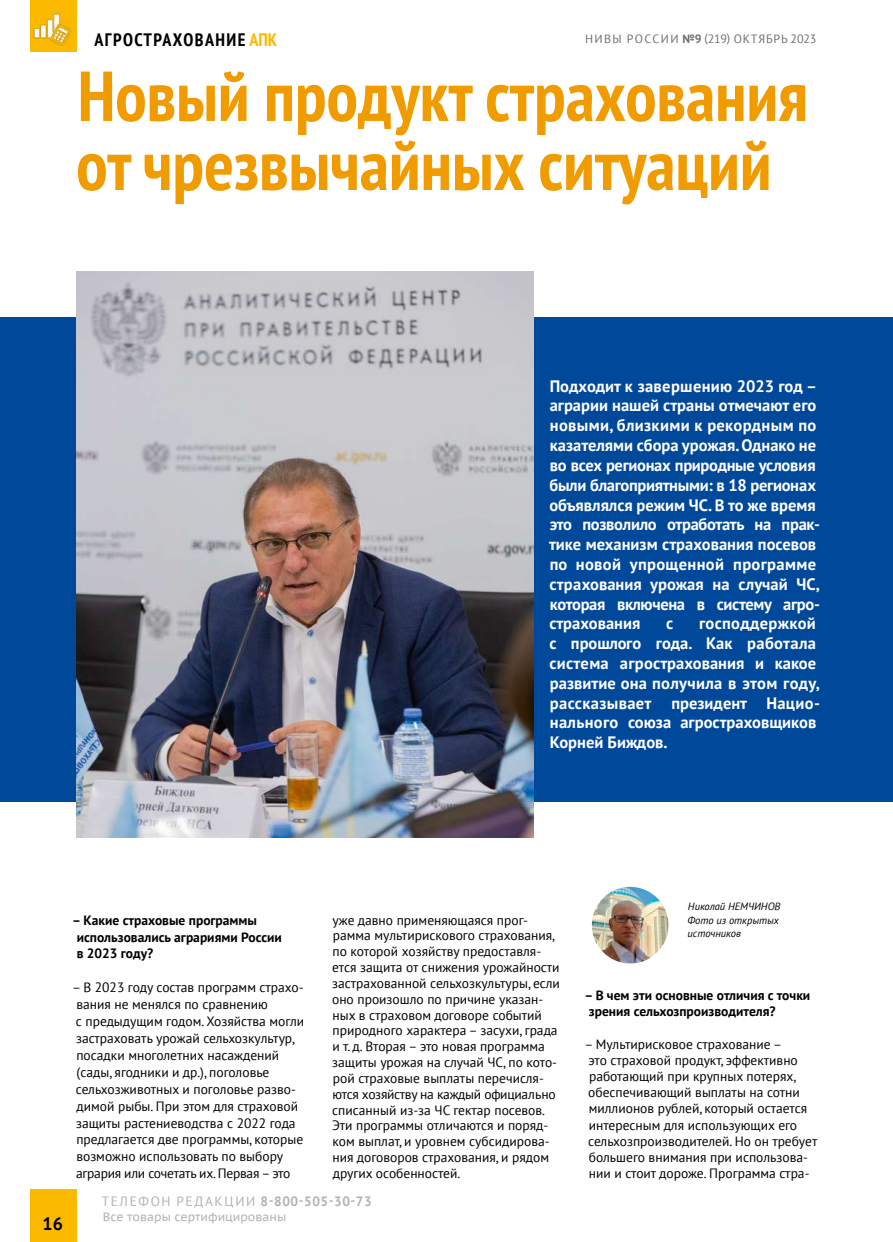
<style>
.page{position:relative;width:893px;height:1242px;background:#fff}
.page>*{position:absolute;margin:0;border:0;box-sizing:border-box;transform-origin:0 0}
.t1{font:700 condensed 70.5px/69px "PT Sans";color:#f09b00}
.t2{font:700 condensed 18px "PT Sans";letter-spacing:.08em;color:#000}
.t3{font:700 18px "PT Sans";color:#000}
.t4{font:700 16.5px/19.8px "PT Sans";color:#fff}
.t5{font:13.5px/15.9px "PT Sans";color:#000}
.t6{font:700 13.5px/17px "PT Sans";color:#000}
.t7{font:13.5px "PT Sans";letter-spacing:.12em;color:#b1b2b3}
.t8{font:12px "PT Sans";letter-spacing:.07em;color:#6e6e6e}
.t9{font:12px "PT Sans Caption";color:#b1b2b3}
.t10{font:italic 10.5px/13.5px "PT Sans";color:#000}
.s1{color:#fbb900}
.s2{font-weight:700}
</style>
<div class="page">
<div style="left:30px;top:1189px;width:47px;height:53px;background:#fbb900"></div>
<div style="left:30px;top:0;width:47px;height:52px;background:#fbb900"></div>
<div style="left:0;top:317px;width:893px;height:484px;background:#00489a"></div>
<img style="left:77px;top:271px;width:457px;height:566px">
<img style="left:34px;top:13px;width:37px;height:33px">
<img style="left:590px;top:885px;width:80px;height:80px;border-radius:40px">
<div style="left:589px;top:884px;width:82px;height:82px;border:3px solid #fff;border-radius:50%"></div>
<h2 class="t2" style="left:94px;top:28px;width:184px">АГРОСТРАХОВАНИЕ <span class="s1">АПК</span></h2>
<p class="t8" style="left:585px;top:31px;width:233px">НИВЫ РОССИИ <span class="s2">№9</span> (219) ОКТЯБРЬ 2023</p>
<h1 class="t1" style="left:76px;top:60px;width:733px">Новый продукт страхования от чрезвычайных ситуаций</h1>
<p class="t4" style="left:549px;top:376px;width:272px">Подходит к завершению 2023 год – аграрии нашей страны отмечают его новыми, близкими к рекордным по казателями сбора урожая. Однако не во всех регионах природные условия были благоприятными: в 18 регионах объявлялся режим ЧС. В то же время это позволило отработать на прак&shy;тике механизм страхования посевов по новой упрощенной программе страхования урожая на случай ЧС, которая включена в систему агро&shy;страхования</p>
<p class="t4" style="left:549px;top:613px;width:272px;text-indent:150px">господдержкой с прошлого года. Как работала система агрострахования и какое развитие она получила в этом году, рассказывает президент Нацио&shy;нального союза агростраховщиков<br>Корней Биждов.</p>
<p class="t4" style="left:666px;top:613px;width:9px">с</p>
<h2 class="t3" style="left:42px;top:1211px;width:22px">16</h2>
<p class="t10" style="left:687px;top:899px;width:94px">Николай НЕМЧИНОВ<br>Фото из открытых источников</p>
<p class="t6" style="left:77px;top:911px;width:207px;text-indent:-5px">– Какие страховые программы использовались аграриями России в 2023 году?</p>
<p class="t5" style="left:72px;top:978px;width:234px;line-height:17px">– В 2023 году состав программ страхо&shy;вания не менялся по сравнению<br>с предыдущим годом. Хозяйства могли застраховать урожай сельхозкультур, посадки многолетних насаждений (сады, ягодники и др.), поголовье сельхозживотных и поголовье разво&shy;димой рыбы. При этом для страховой защиты растениеводства с 2022 года предлагается две программы, которые возможно использовать по выбору агрария или сочетать их. Первая – это</p>
<p class="t6" style="left:589px;top:987px;width:223px;line-height:16.2px;text-indent:-5px">– В чем эти основные отличия с точки зрения сельхозпроизводителя?</p>
<p class="t5" style="left:332px;top:911px;width:229px">уже давно применяющаяся прог&shy;рамма мультирискового страхования, по которой хозяйству предоставля&shy;ется защита от снижения урожайности застрахованной сельхозкультуры, если оно произошло по причине указан&shy;ных в страховом договоре событий природного характера – засухи, града и т. д. Вторая – это новая программа защиты урожая на случай ЧС, по кото&shy;рой страховые выплаты перечисля&shy;ются хозяйству на каждый официально списанный из-за ЧС гектар посевов.<br>Эти программы отличаются и поряд&shy;ком выплат, и уровнем субсидирова&shy;ния договоров страхования, и рядом других особенностей.</p>
<p class="t5" style="left:584px;top:1035px;width:234px">– Мультирисковое страхование –<br>это страховой продукт, эффективно работающий при крупных потерях, обеспечивающий выплаты на сотни миллионов рублей, который остается интересным для использующих его сельхозпроизводителей. Но он требует большего внимания при использова&shy;нии и стоит дороже. Программа стра-</p>
<p class="t7" style="left:102px;top:1192px;width:272px">ТЕЛЕФОН РЕДАКЦИИ <span class="s2">8-800-505-30-73</span></p>
<p class="t9" style="left:103px;top:1208px;width:185px">Все товары сертифицированы</p>
</div>
